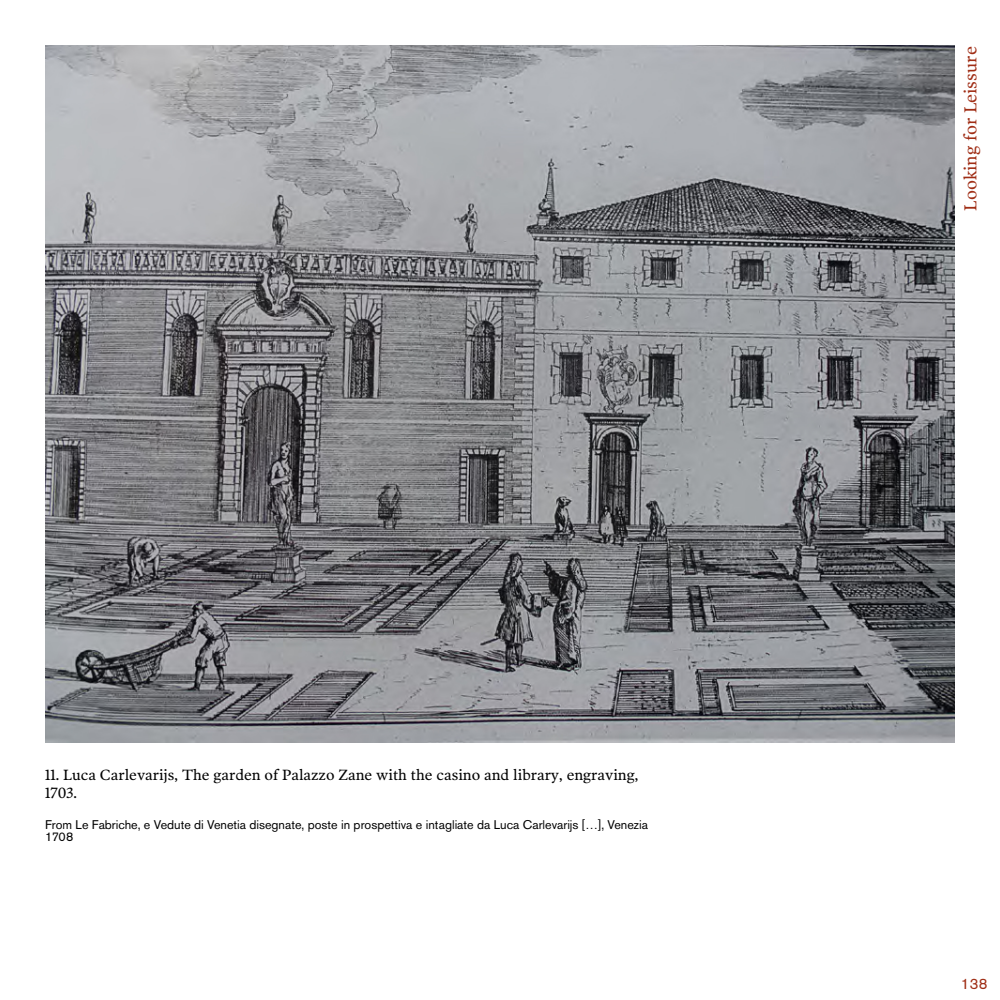
<style>
.page{position:relative;width:1000px;height:1000px;background:#fff}
.page>*{position:absolute;margin:0;border:0;box-sizing:border-box;transform-origin:0 0}
.t1{font:17.5px "Poynter CE Text Two L";color:#a02e16}
.t2{font:15px/18px "Poynter CE Text Two L";color:#000}
.t3{font:15px "Akzidenz Grotesk Pro";color:#a02e16}
.t4{font:12.5px/12.5px "Akzidenz Grotesk Pro";color:#000}
</style>
<div class="page">
<img style="left:45px;top:45px;width:910px;height:697px">
<p class="t2" style="left:45px;top:766px;width:595px">11. Luca Carlevarijs, The garden of Palazzo Zane with the casino and library, engraving,<br>1703.</p>
<p class="t4" style="left:45px;top:818px;width:604px">From Le Fabriche, e Vedute di Venetia disegnate, poste in prospettiva e intagliate da Luca Carlevarijs […], Venezia<br>1708</p>
<h1 class="t1" style="left:959px;top:211px;width:166px;rotate:-90deg">Looking for Leissure</h1>
<p class="t3" style="left:961px;top:974px;width:28px">138</p>
</div>
